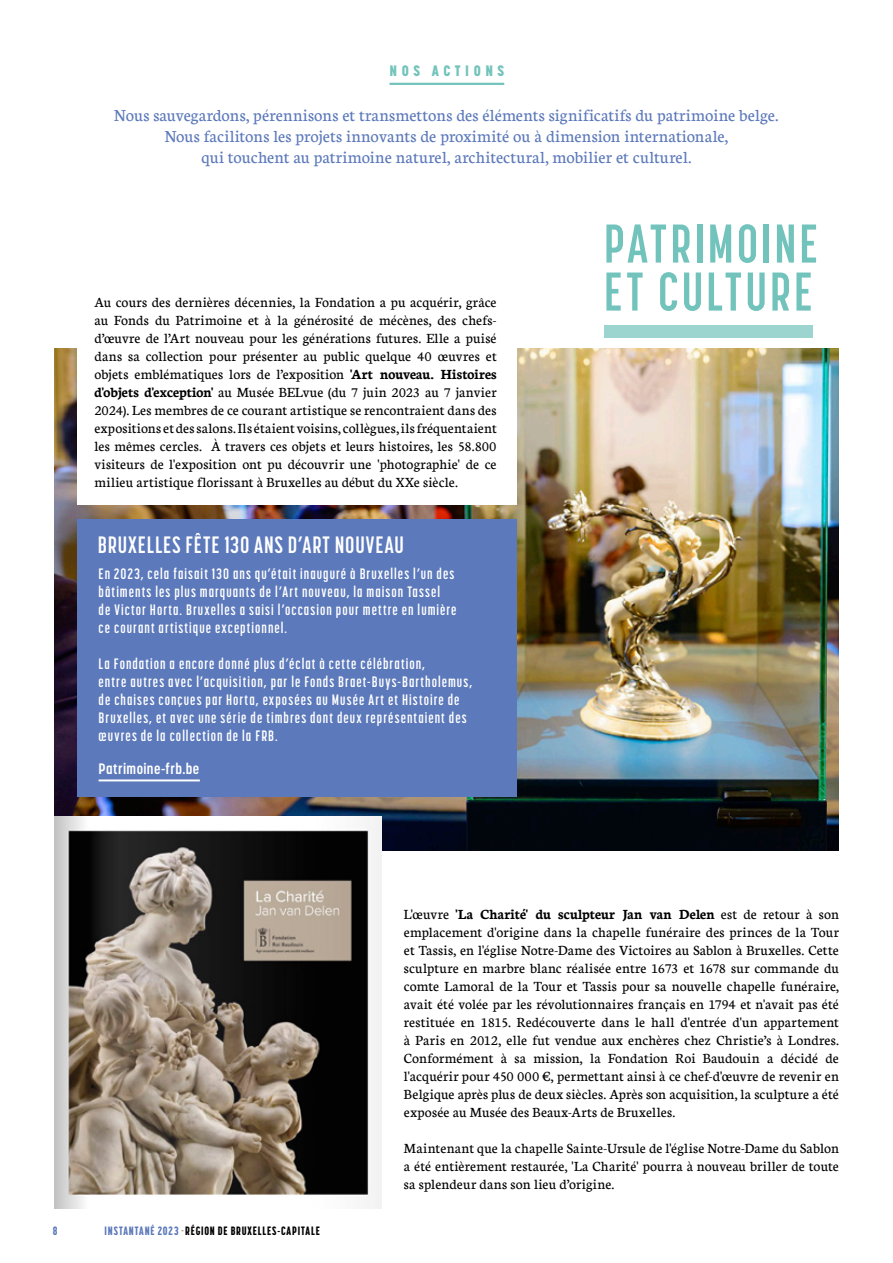
<style>
.page{position:relative;width:893px;height:1263px;background:#fff}
.page>*{position:absolute;margin:0;border:0;box-sizing:border-box;transform-origin:0 0}
.t1{font:700 54px "Korolev Compressed";letter-spacing:.05em;color:#72c3bb}
.t2{font:700 23.55px "Korolev Compressed";letter-spacing:.04em;color:#fff}
.t3{font:18px/21px "Neuton";letter-spacing:.005em;color:#5c79bb;text-align:center}
.t4{font:15px/18px "Neuton";letter-spacing:.01em;color:#000;text-align:justify}
.t5{font:700 15px/18px "Korolev Compressed";letter-spacing:.07em;color:#fff}
.t6{font:700 15px "Korolev Condensed";letter-spacing:.03em;color:#fff}
.t7{font:800 15px "Korolev Condensed";letter-spacing:.3em;color:#72c3bb}
.t8{font:800 12px "Korolev Compressed";letter-spacing:.075em;color:#000}
.t9{font:800 12px "Korolev Compressed";color:#5c79bb}
.s1{font-weight:700}
.s2{color:#5c79bb}
.s3{font-weight:300}
</style>
<div class="page">
<hr style="left:390px;top:83px;width:114px;height:2px;background:#72c3bb">
<div style="left:604px;top:325px;width:208px;height:13px;background:#9cd5cf"></div>
<img style="left:54px;top:349px;width:785px;height:501px">
<div style="left:77px;top:277px;width:439px;height:228px;background:#fff"></div>
<div style="left:77px;top:519px;width:440px;height:277px;background:#5c79bb"></div>
<hr style="left:99px;top:779px;width:101px;height:2px;background:#fff">
<img style="left:54px;top:816px;width:328px;height:393px">
<p class="t7" style="left:390px;top:62px;width:116px">NOS ACTIONS</p>
<p class="t3" style="left:114px;top:104px;width:666px">Nous sauvegardons, pérennisons et transmettons des éléments significatifs du patrimoine belge.<br>Nous facilitons les projets innovants de proximité ou à dimension internationale,<br>qui touchent au patrimoine naturel, architectural, mobilier et culturel.</p>
<p class="t4" style="left:94px;top:293px;width:404px">Au cours des dernières décennies, la Fondation a pu acquérir, grâce</p>
<p class="t4" style="left:94px;top:311px;width:404px">au Fonds du Patrimoine et à la générosité de mécènes, des chefs&shy;d’œuvre de l’Art nouveau pour les générations futures. Elle a puisé dans sa collection pour présenter au public quelque 40 œuvres et objets emblématiques lors de l’exposition <span class="s1">'Art nouveau. Histoires d'objets d'exception'</span> au Musée BELvue (du 7 juin 2023 au 7 janvier 2024). Les membres de ce courant artistique se rencontraient dans des expositions et des salons. Ils étaient voisins, collègues, ils fréquentaient les mêmes cercles. À travers ces objets et leurs histoires, les 58.800 visiteurs de l'exposition ont pu découvrir une 'photographie' de ce milieu artistique florissant à Bruxelles au début du XXe siècle.</p>
<h2 class="t2" style="left:98px;top:532px;width:308px">BRUXELLES FÊTE 130 ANS D’ART NOUVEAU</h2>
<p class="t5" style="left:99px;top:564px;width:360px">En 2023, cela faisait 130 ans qu’était inauguré à Bruxelles l’un des bâtiments les plus marquants de l’Art nouveau, la maison Tassel<br>de Victor Horta. Bruxelles a saisi l’occasion pour mettre en lumière ce courant artistique exceptionnel.</p>
<p class="t5" style="left:99px;top:654px;width:375px">La Fondation a encore donné plus d’éclat à cette célébration,<br>entre autres avec l’acquisition, par le Fonds Braet-Buys-Bartholemus, de chaises conçues par Horta, exposées au Musée Art et Histoire de Bruxelles, et avec une série de timbres dont deux représentaient des œuvres de la collection de la FRB.</p>
<p class="t6" style="left:99px;top:760px;width:102px">Patrimoine-frb.be</p>
<h1 class="t1" style="left:604px;top:213px;width:216px">PATRIMOINE</h1>
<h1 class="t1" style="left:604px;top:261px;width:210px">ET CULTURE</h1>
<p class="t9" style="left:53px;top:1224px;width:6px">8</p>
<p class="t8" style="left:105px;top:1224px;width:217px"><span class="s2">INSTANTANÉ 2023</span> <span class="s3">-</span>RÉGION DE BRUXELLES-CAPITALE</p>
<p class="t4" style="left:404px;top:905px;width:436px">L'œuvre <span class="s1">'La Charité' du sculpteur Jan van Delen</span> est de retour à son emplacement d'origine dans la chapelle funéraire des princes de la Tour et Tassis, en l'église Notre-Dame des Victoires au Sablon à Bruxelles. Cette sculpture en marbre blanc réalisée entre 1673 et 1678 sur commande du comte Lamoral de la Tour et Tassis pour sa nouvelle chapelle funéraire, avait été volée par les révolutionnaires français en 1794 et n'avait pas été restituée en 1815. Redécouverte dans le hall d'entrée d'un appartement à Paris en 2012, elle fut vendue aux enchères chez Christie’s à Londres.<br>Conformément à sa mission, la Fondation Roi Baudouin a décidé de l'acquérir pour 450 000 €, permettant ainsi à ce chef-d'œuvre de revenir en Belgique après plus de deux siècles. Après son acquisition, la sculpture a été exposée au Musée des Beaux-Arts de Bruxelles.</p>
<p class="t4" style="left:404px;top:1139px;width:436px">Maintenant que la chapelle Sainte-Ursule de l'église Notre-Dame du Sablon a été entièrement restaurée, 'La Charité' pourra à nouveau briller de toute sa splendeur dans son lieu d’origine.</p>
</div>
